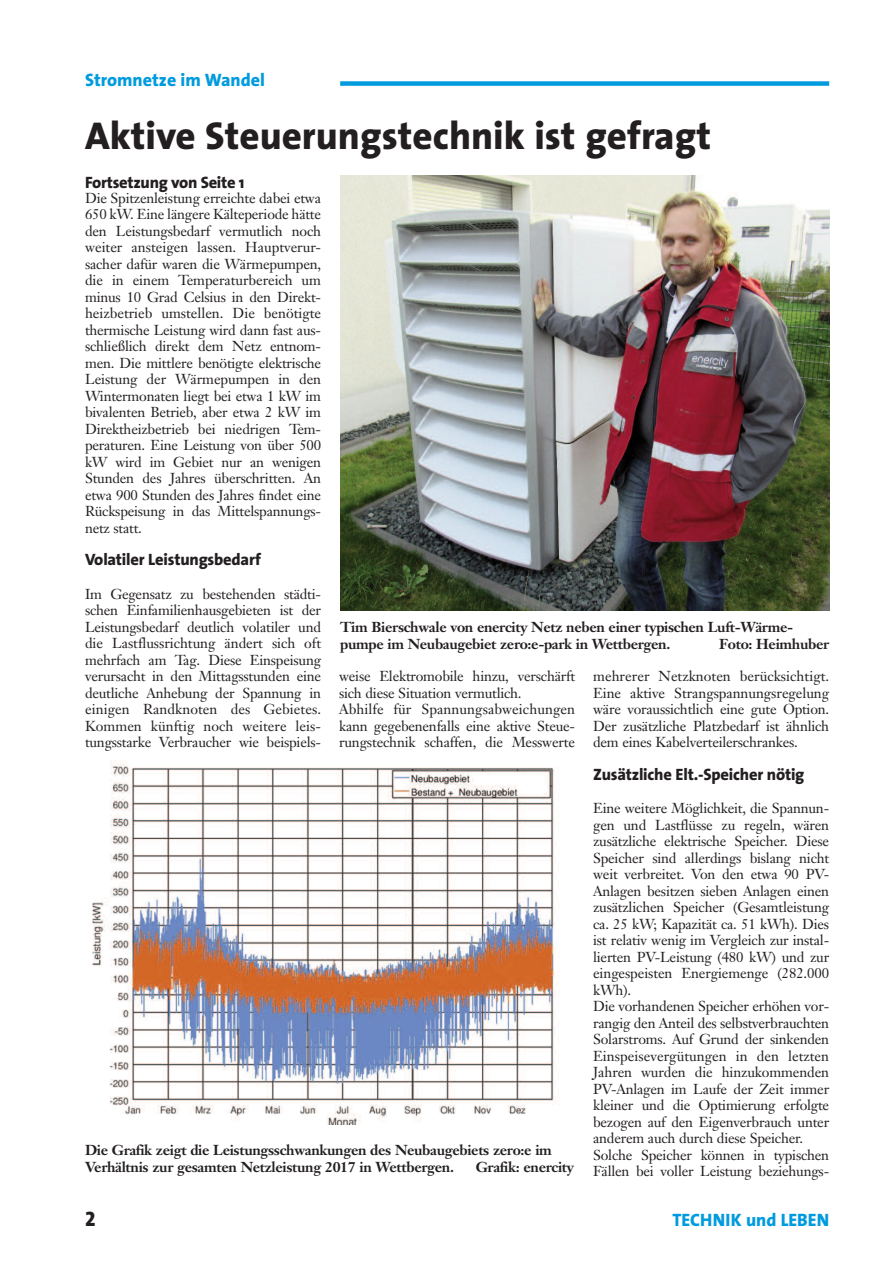
<style>
.page{position:relative;width:893px;height:1263px;background:#fff}
.page>*{position:absolute;margin:0;border:0;box-sizing:border-box;transform-origin:0 0}
.t1{font:800 39px "The Sans";color:#231f20}
.t2{font:21px "The Sans Extra Bold Caps";color:#231f20}
.t3{font:800 18px "The Sans";color:#009bde}
.t4{font:800 16.5px "The Sans";letter-spacing:-.01em;color:#231f20}
.t5{font:14.25px/16.5px "Janson Text";letter-spacing:-.015em;color:#231f20;text-align:justify}
.t6{font:700 14.25px/17.4px "Janson Text";letter-spacing:-.02em;color:#231f20}
</style>
<div class="page">
<div style="left:340px;top:81px;width:489px;height:5px;background:#009bde"></div>
<img style="left:340px;top:175px;width:489px;height:435px">
<img style="left:92px;top:761px;width:468px;height:363px">
<p class="t3" style="left:85px;top:72px;width:182px">Stromnetze im Wandel</p>
<h1 class="t1" style="left:85px;top:120px;width:628px">Aktive Steuerungstechnik ist gefragt</h1>
<p class="t4" style="left:85px;top:175px;width:161px">Fortsetzung von Seite 1</p>
<p class="t5" style="left:85px;top:191px;width:238px">Die Spitzenleistung erreichte dabei etwa 650 kW. Eine längere Kälteperiode hätte den Leistungsbedarf vermutlich noch weiter ansteigen lassen. Hauptverur&shy;sacher dafür waren die Wärmepumpen, die in einem Temperaturbereich um minus 10 Grad Celsius in den Direkt&shy;heizbetrieb umstellen. Die benötigte thermische Leistung wird dann fast aus&shy;schließlich direkt dem Netz entnom&shy;men. Die mittlere benötigte elektrische Leistung der Wärmepumpen in den Wintermonaten liegt bei etwa 1 kW im bivalenten Betrieb, aber etwa 2 kW im Direktheizbetrieb bei niedrigen Tem&shy;peraturen. Eine Leistung von über 500 kW wird im Gebiet nur an wenigen Stunden des Jahres überschritten. An etwa 900 Stunden des Jahres findet eine Rückspeisung in das Mittelspannungs&shy;netz statt.</p>
<p class="t4" style="left:85px;top:553px;width:177px">Volatiler Leistungsbedarf</p>
<p class="t5" style="left:85px;top:587px;width:238px">Im Gegensatz zu bestehenden städti&shy;schen Einfamilienhausgebieten ist der Leistungsbedarf deutlich volatiler und die Lastflussrichtung ändert sich oft mehrfach am Tag. Diese Einspeisung verursacht in den Mittagsstunden eine deutliche Anhebung der Spannung in einigen Randknoten des Gebietes.<br>Kommen künftig noch weitere leis&shy;tungsstarke Verbraucher wie beispiels-</p>
<p class="t6" style="left:340px;top:619px;width:455px">Tim Bierschwale von enercity Netz neben einer typischen Luft-Wärme&shy;pumpe im Neubaugebiet zero:e-park in Wettbergen.</p>
<p class="t6" style="left:719px;top:637px;width:111px">Foto: Heimhuber</p>
<p class="t5" style="left:339px;top:669px;width:238px;text-align:left">weise Elektromobile hinzu, verschärft sich diese Situation vermutlich.<br>Abhilfe für Spannungsabweichungen kann gegebenenfalls eine aktive Steue&shy;rungstechnik schaffen, die Messwerte</p>
<p class="t5" style="left:593px;top:669px;width:238px">mehrerer Netzknoten berücksichtigt.<br>Eine aktive Strangspannungsregelung wäre voraussichtlich eine gute Option.<br>Der zusätzliche Platzbedarf ist ähnlich dem eines Kabelverteilerschrankes.</p>
<p class="t4" style="left:593px;top:767px;width:213px">Zusätzliche Elt.-Speicher nötig</p>
<p class="t5" style="left:593px;top:801px;width:238px;text-align:left">Eine weitere Möglichkeit, die Spannun&shy;gen und Lastflüsse zu regeln, wären zusätzliche elektrische Speicher. Diese Speicher sind allerdings bislang nicht weit verbreitet. Von den etwa 90 PV-Anlagen besitzen sieben Anlagen einen zusätzlichen Speicher (Gesamtleistung ca. 25 kW; Kapazität ca. 51 kWh). Dies ist relativ wenig im Vergleich zur instal&shy;lierten PV-Leistung (480 kW) und zur eingespeisten Energiemenge (282.000 kWh).<br>Die vorhandenen Speicher erhöhen vor&shy;rangig den Anteil des selbstverbrauchten Solarstroms. Auf Grund der sinkenden Einspeisevergütungen in den letzten Jahren wurden die hinzukommenden PV-Anlagen im Laufe der Zeit immer kleiner und die Optimierung erfolgte bezogen auf den Eigenverbrauch unter anderem auch durch diese Speicher.<br>Solche Speicher können in typischen Fällen bei voller Leistung beziehungs-</p>
<p class="t6" style="left:85px;top:1142px;width:468px">Die Grafik zeigt die Leistungsschwankungen des Neubaugebiets zero:e im<br>Verhältnis zur gesamten Netzleistung 2017 in Wettbergen.</p>
<p class="t6" style="left:476px;top:1160px;width:100px">Grafik: enercity</p>
<h2 class="t2" style="left:85px;top:1211px;width:12px">2</h2>
<p class="t3" style="left:672px;top:1212px;width:158px">TECHNIK und LEBEN</p>
</div>
